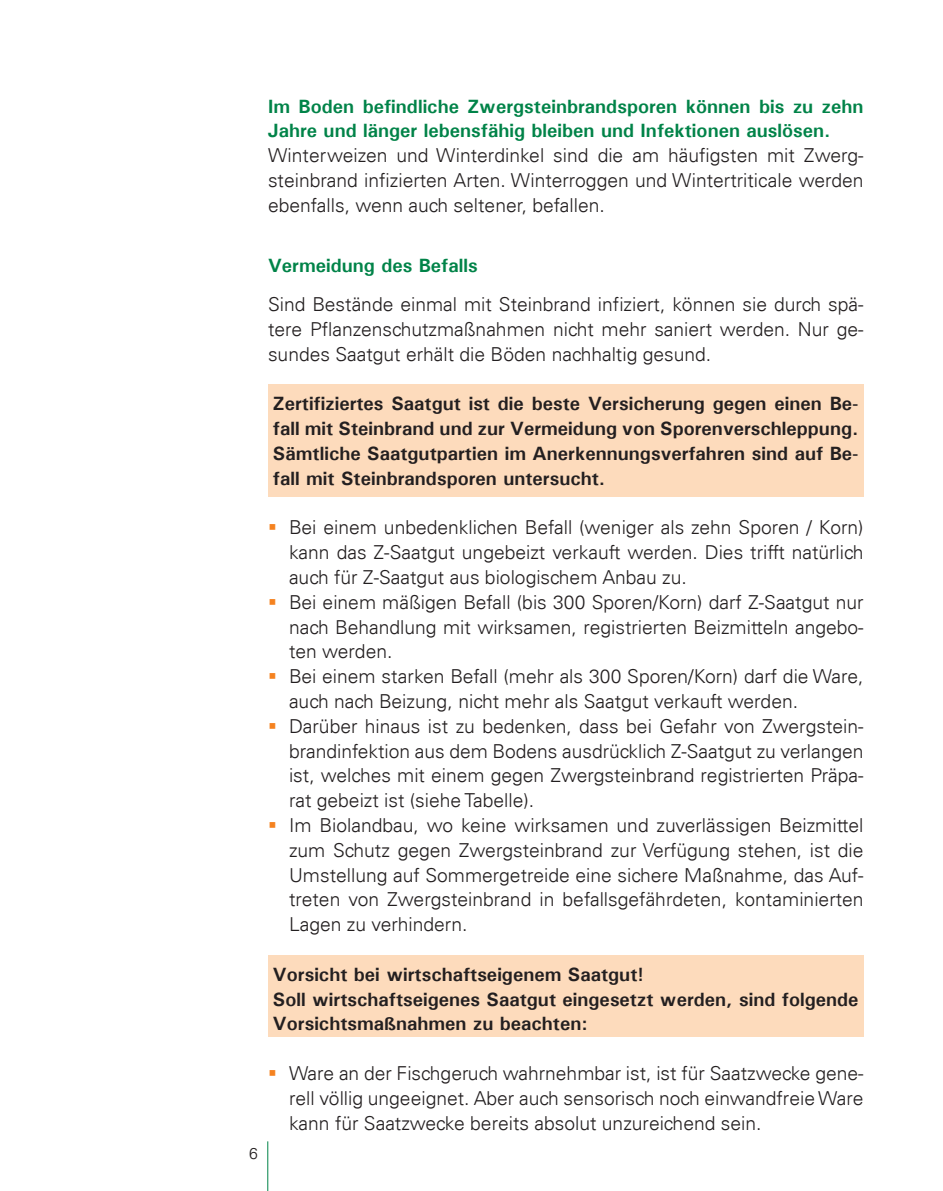
<style>
.page{position:relative;width:943px;height:1191px;background:#fff}
.page>*{position:absolute;margin:0;border:0;box-sizing:border-box;transform-origin:0 0}
.t1{font:300 19.25px/24.8px "Univers";color:#231f20;text-align:justify}
.t2{font:700 19.25px/24.8px "Univers";color:#231f20;text-align:justify}
.t3{font:700 19.25px/24.8px "Univers";color:#008348}
.t4{font:300 15.75px "Univers";color:#231f20}
.s1{color:#f58220}
</style>
<div class="page">
<hr style="left:267px;top:1141px;width:1px;height:50px;background:#008348">
<div style="left:268px;top:955px;width:595px;height:82px;background:#fddbbc"></div>
<div style="left:268px;top:384px;width:595px;height:112px;background:#fddbbc"></div>
<p class="t3" style="left:268px;top:93px;width:597px">Im Boden befindliche Zwergsteinbrandsporen können bis zu zehn<br>Jahre und länger lebensfähig bleiben und Infektionen auslösen.</p>
<p class="t1" style="left:268px;top:143px;width:597px">Winterweizen und Winterdinkel sind die am häufigsten mit Zwerg&shy;steinbrand infizierten Arten. Winterroggen und Wintertriticale werden ebenfalls, wenn auch seltener, befallen.</p>
<p class="t4" style="left:249px;top:1144px;width:10px">6</p>
<p class="t3" style="left:268px;top:253px;width:211px">Vermeidung des Befalls</p>
<p class="t1" style="left:268px;top:292px;width:597px">Sind Bestände einmal mit Steinbrand infiziert, können sie durch spä&shy;tere Pflanzenschutzmaßnahmen nicht mehr saniert werden. Nur ge&shy;sundes Saatgut erhält die Böden nachhaltig gesund.</p>
<p class="t2" style="left:273px;top:391px;width:587px">Zertifiziertes Saatgut ist die beste Versicherung gegen einen Be&shy;fall mit Steinbrand und zur Vermeidung von Sporenverschleppung.<br>Sämtliche Saatgutpartien im Anerkennungsverfahren sind auf Be&shy;fall mit Steinbrandsporen untersucht.</p>
<p class="t1" style="left:289px;top:515px;width:576px;text-indent:-21px"><span class="s1">▪</span> Bei einem unbedenklichen Befall (weniger als zehn Sporen / Korn) kann das Z-Saatgut ungebeizt verkauft werden. Dies trifft natürlich auch für Z-Saatgut aus biologischem Anbau zu.</p>
<p class="t1" style="left:289px;top:589px;width:576px;text-indent:-21px"><span class="s1">▪</span> Bei einem mäßigen Befall (bis 300 Sporen/Korn) darf Z-Saatgut nur nach Behandlung mit wirksamen, registrierten Beizmitteln angebo&shy;ten werden.</p>
<p class="t1" style="left:289px;top:664px;width:576px;text-indent:-21px"><span class="s1">▪</span> Bei einem starken Befall (mehr als 300 Sporen/Korn) darf die Ware, auch nach Beizung, nicht mehr als Saatgut verkauft werden.</p>
<p class="t1" style="left:289px;top:713px;width:576px;text-indent:-21px"><span class="s1">▪</span> Darüber hinaus ist zu bedenken, dass bei Gefahr von Zwergstein&shy;brandinfektion aus dem Bodens ausdrücklich Z-Saatgut zu verlangen ist, welches mit einem gegen Zwergsteinbrand registrierten Präpa&shy;rat gebeizt ist (siehe Tabelle).</p>
<p class="t1" style="left:289px;top:812px;width:576px;text-indent:-21px"><span class="s1">▪</span> Im Biolandbau, wo keine wirksamen und zuverlässigen Beizmittel zum Schutz gegen Zwergsteinbrand zur Verfügung stehen, ist die Umstellung auf Sommergetreide eine sichere Maßnahme, das Auf&shy;treten von Zwergsteinbrand in befallsgefährdeten, kontaminierten Lagen zu verhindern.</p>
<p class="t2" style="left:273px;top:961px;width:587px;text-align:left">Vorsicht bei wirtschaftseigenem Saatgut!<br>Soll wirtschaftseigenes Saatgut eingesetzt werden, sind folgende<br>Vorsichtsmaßnahmen zu beachten:</p>
<p class="t1" style="left:289px;top:1060px;width:576px;text-indent:-21px"><span class="s1">▪</span> Ware an der Fischgeruch wahrnehmbar ist, ist für Saatzwecke gene&shy;rell völlig ungeeignet. Aber auch sensorisch noch einwandfreie Ware kann für Saatzwecke bereits absolut unzureichend sein.</p>
</div>
